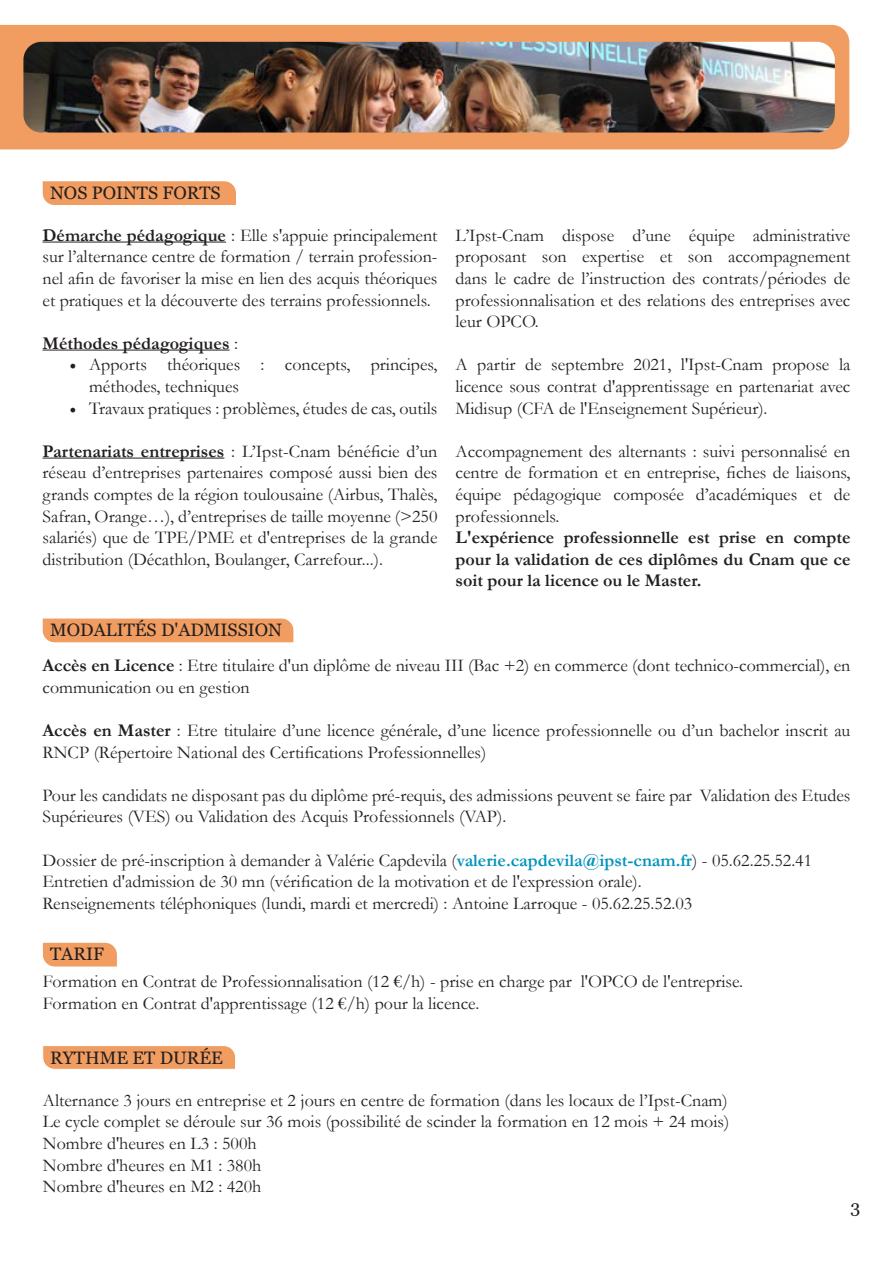
<style>
.page{position:relative;width:893px;height:1263px;background:#fff}
.page>*{position:absolute;margin:0;border:0;box-sizing:border-box;transform-origin:0 0}
.t1{font:18px/21.6px "Garamond";color:#231f20;text-align:justify}
.t2{font:700 18px/21.6px "Garamond";color:#231f20;text-align:justify}
.t3{font:18px "Georgia";color:#231f20}
.s1{font-weight:700}
.s2{font-weight:400}
.s3{font-family:"Minion Pro"}
.s4{font-weight:700;color:#0393bc}
</style>
<div class="page">
<svg style="left:0;top:24px;width:850px;height:126px;background:#f0a067"></svg>
<div style="left:43px;top:618px;width:250px;height:24px;background:#f19d61"></div>
<svg style="left:42px;top:1046px;width:194px;height:23px;background:#f1a066"></svg>
<div style="left:43px;top:943px;width:74px;height:23px;background:#f19d61"></div>
<img style="left:23px;top:42px;width:812px;height:91px">
<hr style="left:43px;top:242px;width:183px;height:1px;background:#231f20">
<hr style="left:43px;top:350px;width:186px;height:1px;background:#231f20">
<hr style="left:43px;top:458px;width:181px;height:1px;background:#231f20">
<div style="left:43px;top:181px;width:193px;height:24px;background:#f19d61"></div>
<p class="t3" style="left:50px;top:182px;width:172px">NOS POINTS FORTS</p>
<p class="t1" style="left:43px;top:224px;width:396px"><span class="s1">Démarche pédagogique</span> : Elle s'appuie principalement sur l’alternance centre de formation / terrain profession&shy;nel afin de favoriser la mise en lien des acquis théoriques et pratiques et la découverte des terrains professionnels.</p>
<p class="t2" style="left:43px;top:332px;width:197px">Méthodes pédagogiques <span class="s2">:</span></p>
<p class="t1" style="left:89px;top:353px;width:350px;text-indent:-20px"><span class="s3">•</span> Apports théoriques : concepts, principes, méthodes, techniques</p>
<p class="t1" style="left:70px;top:397px;width:369px"><span class="s3">•</span> Travaux pratiques : problèmes, études de cas, outils</p>
<p class="t1" style="left:43px;top:440px;width:396px"><span class="s1">Partenariats entreprises</span> : L’Ipst-Cnam bénéficie d’un réseau d’entreprises partenaires composé aussi bien des grands comptes de la région toulousaine (Airbus, Thalès, Safran, Orange…), d’entreprises de taille moyenne (&gt;250 salariés) que de TPE/PME et d'entreprises de la grande distribution (Décathlon, Boulanger, Carrefour...).</p>
<p class="t3" style="left:50px;top:619px;width:233px">MODALITÉS D'ADMISSION</p>
<p class="t1" style="left:455px;top:224px;width:396px">L’Ipst-Cnam dispose d’une équipe administrative proposant son expertise et son accompagnement dans le cadre de l’instruction des contrats/périodes de professionnalisation et des relations des entreprises avec leur OPCO.</p>
<p class="t1" style="left:455px;top:353px;width:396px">A partir de septembre 2021, l'Ipst-Cnam propose la licence sous contrat d'apprentissage en partenariat avec Midisup (CFA de l'Enseignement Supérieur).</p>
<p class="t1" style="left:455px;top:440px;width:396px">Accompagnement des alternants : suivi personnalisé en centre de formation et en entreprise, fiches de liaisons, équipe pédagogique composée d’académiques et de professionnels.</p>
<p class="t2" style="left:455px;top:527px;width:396px">L'expérience professionnelle est prise en compte pour la validation de ces diplômes du Cnam que ce soit pour la licence ou le Master.</p>
<p class="t1" style="left:43px;top:654px;width:809px"><span class="s1">Accès en Licence</span> : Etre titulaire d'un diplôme de niveau III (Bac +2) en commerce (dont technico-commercial), en communication ou en gestion</p>
<p class="t1" style="left:43px;top:719px;width:809px"><span class="s1">Accès en Master</span> : Etre titulaire d’une licence générale, d’une licence professionnelle ou d’un bachelor inscrit au<br>RNCP (Répertoire National des Certifications Professionnelles)</p>
<p class="t1" style="left:43px;top:784px;width:809px">Pour les candidats ne disposant pas du diplôme pré-requis, des admissions peuvent se faire par Validation des Etudes<br>Supérieures (VES) ou Validation des Acquis Professionnels (VAP).</p>
<p class="t1" style="left:43px;top:849px;width:771px">Dossier de pré-inscription à demander à Valérie Capdevila (<span class="s4">valerie.capdevila@ipst-cnam.fr</span>) - 05.62.25.52.41</p>
<p class="t1" style="left:43px;top:870px;width:601px">Entretien d'admission de 30 mn (vérification de la motivation et de l'expression orale).</p>
<p class="t1" style="left:43px;top:892px;width:651px">Renseignements téléphoniques (lundi, mardi et mercredi) : Antoine Larroque - 05.62.25.52.03</p>
<p class="t3" style="left:50px;top:943px;width:55px">TARIF</p>
<p class="t1" style="left:43px;top:970px;width:702px">Formation en Contrat de Professionnalisation (12 €/h) - prise en charge par l'OPCO de l'entreprise.</p>
<p class="t1" style="left:43px;top:992px;width:438px">Formation en Contrat d'apprentissage (12 €/h) pour la licence.</p>
<p class="t3" style="left:50px;top:1047px;width:174px">RYTHME ET DURÉE</p>
<p class="t1" style="left:43px;top:1089px;width:686px">Alternance 3 jours en entreprise et 2 jours en centre de formation (dans les locaux de l’Ipst-Cnam)</p>
<p class="t1" style="left:43px;top:1110px;width:688px">Le cycle complet se déroule sur 36 mois (possibilité de scinder la formation en 12 mois + 24 mois)</p>
<p class="t1" style="left:43px;top:1132px;width:215px">Nombre d'heures en L3 : 500h</p>
<p class="t1" style="left:43px;top:1153px;width:220px">Nombre d'heures en M1 : 380h</p>
<p class="t1" style="left:43px;top:1175px;width:220px">Nombre d'heures en M2 : 420h</p>
<p class="t3" style="left:850px;top:1196px;width:11px">3</p>
</div>
